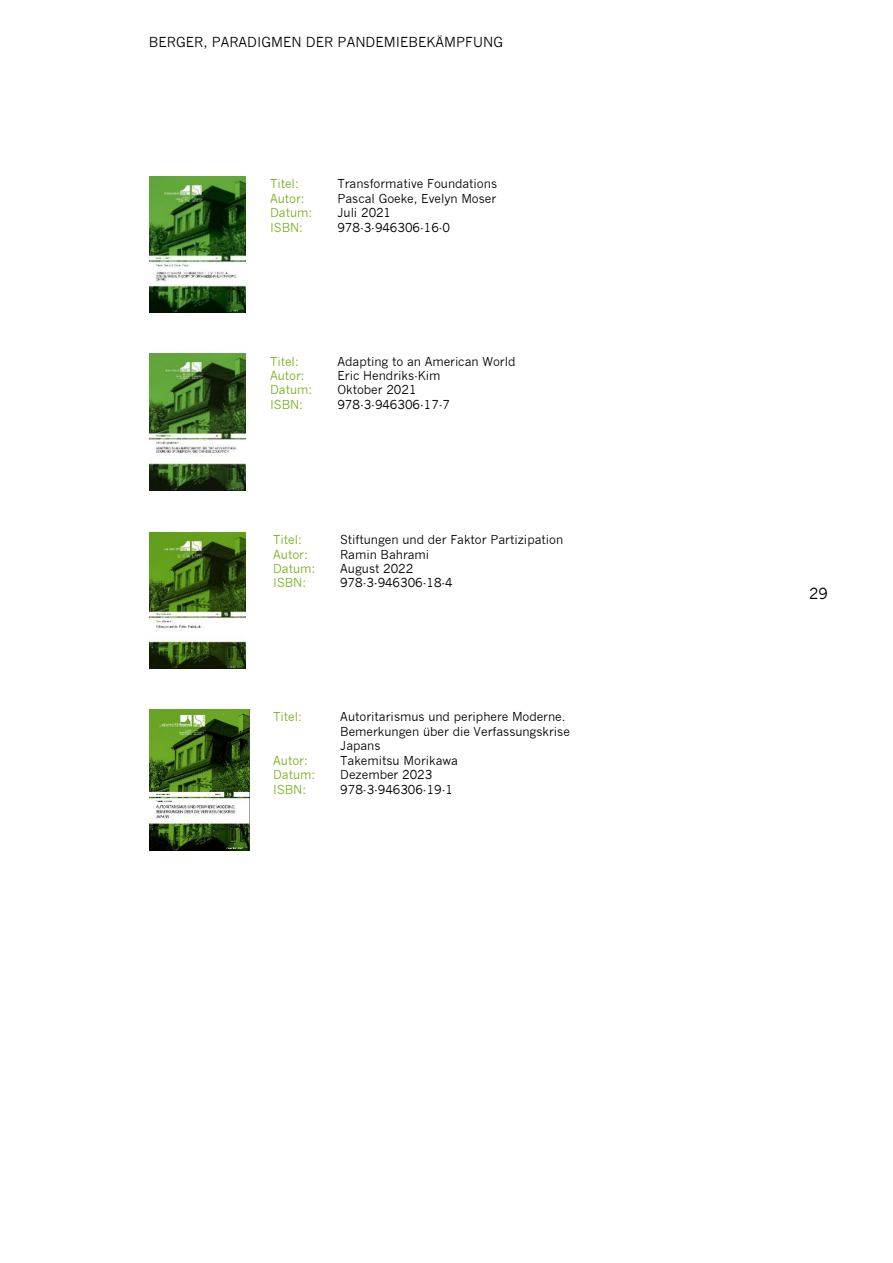
<style>
.page{position:relative;width:893px;height:1263px;background:#fff}
.page>*{position:absolute;margin:0;border:0;box-sizing:border-box;transform-origin:0 0}
.t1{font:15px "News Gothic MT";color:#000}
.t2{font:13.5px "News Gothic MT";color:#000}
.t3{font:12px/14.5px "News Gothic MT";color:#000}
.t4{font:12px "News Gothic MT";letter-spacing:-.005em;color:#78af1c}
</style>
<div class="page">
<img style="left:149px;top:532px;width:96px;height:136px">
<img style="left:149px;top:354px;width:97px;height:137px">
<img style="left:149px;top:176px;width:96px;height:136px">
<img style="left:149px;top:710px;width:100px;height:140px">
<p class="t2" style="left:149px;top:34px;width:356px">BERGER, PARADIGMEN DER PANDEMIEBEKÄMPFUNG</p>
<p class="t4" style="left:270px;top:176px;width:30px">Titel:</p>
<p class="t3" style="left:337px;top:176px;width:161px">Transformative Foundations</p>
<p class="t4" style="left:270px;top:191px;width:36px">Autor:</p>
<p class="t3" style="left:337px;top:191px;width:160px">Pascal Goeke, Evelyn Moser</p>
<p class="t4" style="left:270px;top:205px;width:44px">Datum:</p>
<p class="t3" style="left:337px;top:205px;width:55px">Juli 2021</p>
<p class="t4" style="left:270px;top:220px;width:35px">ISBN:</p>
<p class="t3" style="left:337px;top:220px;width:114px">978-3-946306-16-0</p>
<p class="t4" style="left:270px;top:354px;width:30px">Titel:</p>
<p class="t3" style="left:337px;top:354px;width:180px">Adapting to an American World</p>
<p class="t4" style="left:270px;top:368px;width:36px">Autor:</p>
<p class="t3" style="left:337px;top:368px;width:105px">Eric Hendriks-Kim</p>
<p class="t4" style="left:270px;top:383px;width:44px">Datum:</p>
<p class="t3" style="left:337px;top:383px;width:81px">Oktober 2021</p>
<p class="t4" style="left:270px;top:397px;width:35px">ISBN:</p>
<p class="t3" style="left:337px;top:397px;width:114px">978-3-946306-17-7</p>
<p class="t4" style="left:273px;top:532px;width:30px">Titel:</p>
<p class="t3" style="left:340px;top:532px;width:225px">Stiftungen und der Faktor Partizipation</p>
<p class="t4" style="left:273px;top:547px;width:36px">Autor:</p>
<p class="t3" style="left:340px;top:547px;width:91px">Ramin Bahrami</p>
<p class="t4" style="left:273px;top:561px;width:44px">Datum:</p>
<p class="t3" style="left:340px;top:561px;width:75px">August 2022</p>
<p class="t4" style="left:273px;top:576px;width:35px">ISBN:</p>
<p class="t3" style="left:340px;top:576px;width:114px">978-3-946306-18-4</p>
<p class="t4" style="left:273px;top:710px;width:30px">Titel:</p>
<p class="t3" style="left:340px;top:709px;width:231px">Autoritarismus und periphere Moderne.<br>Bemerkungen über die Verfassungskrise<br>Japans</p>
<p class="t4" style="left:273px;top:753px;width:36px">Autor:</p>
<p class="t3" style="left:340px;top:753px;width:119px">Takemitsu Morikawa</p>
<p class="t4" style="left:273px;top:767px;width:44px">Datum:</p>
<p class="t3" style="left:340px;top:767px;width:93px">Dezember 2023</p>
<p class="t4" style="left:273px;top:782px;width:35px">ISBN:</p>
<p class="t3" style="left:340px;top:782px;width:114px">978-3-946306-19-1</p>
<p class="t1" style="left:809px;top:584px;width:20px">29</p>
</div>
